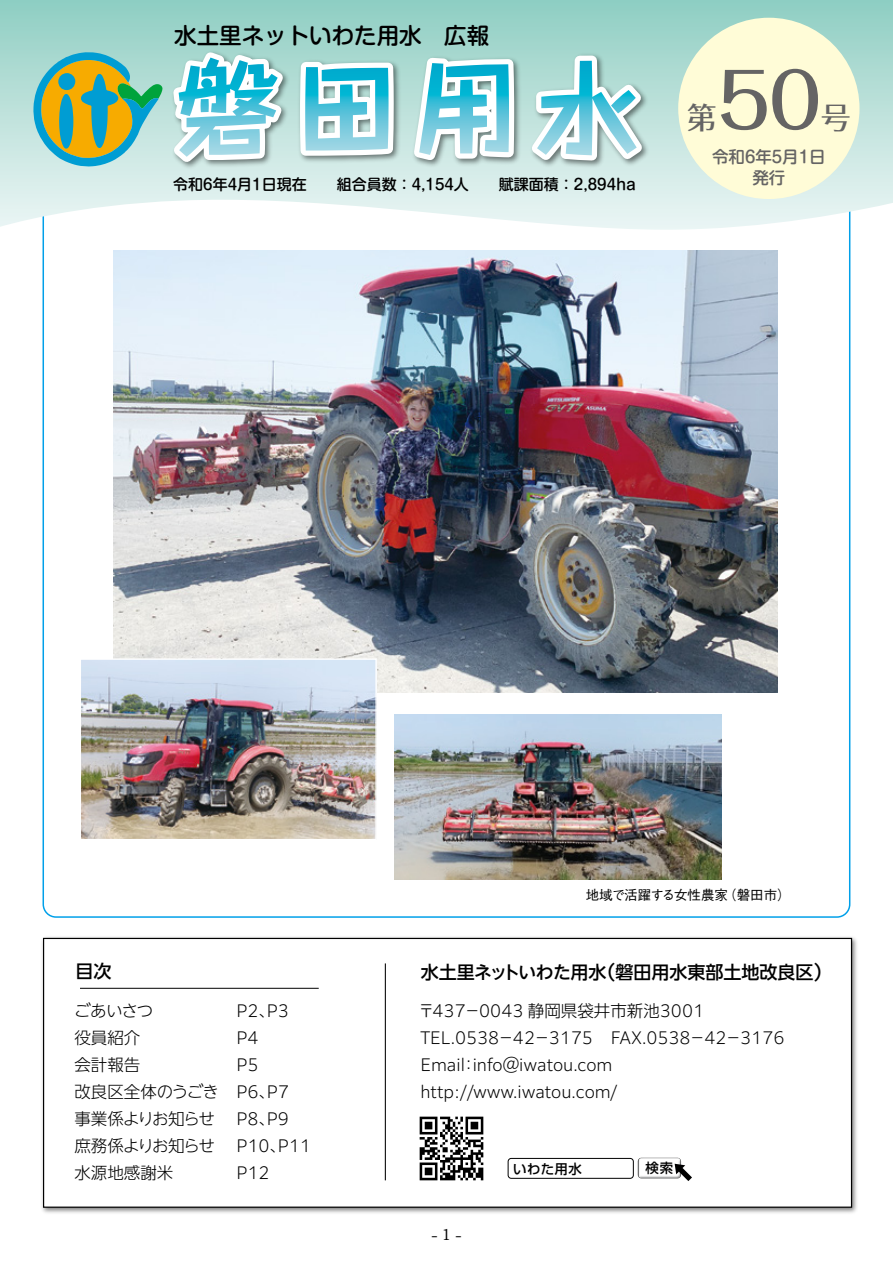
<style>
.page{position:relative;width:893px;height:1263px;background:#fff}
.page>*{position:absolute;margin:0;border:0;box-sizing:border-box;transform-origin:0 0}
.t1{font:500 75px "Folk Pro";color:#656464}
.t2{font:500 30px "Folk Pro";color:#656464}
.t3{font:500 22.5px "Shin M Go Pro";color:#000}
.t4{font:500 18px "PUD Shin Go NT Pr 6 N";color:#000}
.t5{font:300 16.5px/27px "PUD Shin Go NT Pr 6 N";color:#000}
.t6{font:500 16.5px/21px "Shin M Go Pro";color:#656464;text-align:center}
.t7{font:300 16.5px "PUD Shin Go NT Pr 6 N";letter-spacing:-.06em;color:#000}
.t8{font:500 15px "Shin M Go Pro";color:#000}
.t9{font:700 15px "Futo Min A101 Pro";color:#000}
.t10{font:500 13.5px "Gothic BBB Pro";letter-spacing:-.005em;color:#000}
.t11{font:500 13.5px "Shin Go Pro";letter-spacing:.04em;color:#000}
</style>
<div class="page">
<img style="left:114px;top:251px;width:663px;height:442px">
<img style="left:82px;top:660px;width:293px;height:178px">
<div style="left:80px;top:658px;width:297px;height:182px;border:1px solid #fff"></div>
<img style="left:394px;top:714px;width:327px;height:166px">
<svg style="left:0;top:0;width:893px;height:230px;background:#c3e4de"></svg>
<div style="left:678px;top:18px;width:181px;height:181px;background:#fffcd7;border-radius:50%"></div>
<img style="left:165px;top:46px;width:504px;height:131px">
<svg style="left:33px;top:45px;width:366px;height:125px;background:#9acdc2"></svg>
<svg style="left:408px;top:49px;width:243px;height:120px"></svg>
<img style="left:42px;top:937px;width:815px;height:276px">
<div style="left:44px;top:938px;width:807px;height:269px;background:#fff"></div>
<hr style="left:80px;top:988px;width:239px;height:1px;background:#000">
<hr style="left:385px;top:963px;width:1px;height:217px;background:#000">
<img style="left:638px;top:1158px;width:43px;height:20px">
<div style="left:508px;top:1158px;width:126px;height:20px;border:1px solid #000;border-radius:3px"></div>
<svg style="left:675px;top:1164px;width:17px;height:17px"></svg>
<img style="left:419px;top:1116px;width:65px;height:65px">
<h3 class="t3" style="left:174px;top:17px;width:317px">水土里ネットいわた用水　広報</h3>
<p class="t8" style="left:173px;top:173px;width:464px">令和6年4月1日現在　　組合員数：4,154人　　賦課面積：2,894ha</p>
<h1 class="t1" style="left:718px;top:37px;width:104px">50</h1>
<h2 class="t2" style="left:687px;top:92px;width:31px">第</h2>
<h2 class="t2" style="left:821px;top:92px;width:31px">号</h2>
<p class="t6" style="left:712px;top:145px;width:115px">令和6年5月1日発行</p>
<p class="t4" style="left:76px;top:961px;width:37px">目次</p>
<p class="t5" style="left:74px;top:997px;width:81px">ごあいさつ</p>
<p class="t5" style="left:236px;top:997px;width:54px">P2、P3</p>
<p class="t5" style="left:74px;top:1024px;width:67px">役員紹介</p>
<p class="t5" style="left:236px;top:1024px;width:23px">P4</p>
<p class="t5" style="left:74px;top:1051px;width:67px">会計報告</p>
<p class="t5" style="left:74px;top:1051px;width:216px;text-indent:162px">P5<br>改良区全体のうごき P6、P7事業係よりお知らせ</p>
<p class="t5" style="left:236px;top:1105px;width:54px">P8、P9</p>
<p class="t7" style="left:74px;top:1133px;width:142px">庶務係よりお知らせ</p>
<p class="t5" style="left:236px;top:1132px;width:76px">P10、P11</p>
<p class="t5" style="left:74px;top:1159px;width:100px">水源地感謝米</p>
<p class="t5" style="left:236px;top:1159px;width:34px">P12</p>
<p class="t10" style="left:586px;top:884px;width:206px">地域で活躍する女性農家（磐田市）</p>
<p class="t4" style="left:421px;top:963px;width:412px">水土里ネットいわた用水（磐田用水東部土地改良区）</p>
<p class="t5" style="left:418px;top:997px;width:368px">〒437－0043 静岡県袋井市新池3001<br>TEL.0538－42－3175 FAX.0538－42－3176<br>Email：info＠iwatou.com http://www.iwatou.com/</p>
<p class="t9" style="left:431px;top:1223px;width:32px">- 1 -</p>
<p class="t11" style="left:513px;top:1157px;width:70px">いわた用水</p>
<p class="t11" style="left:646px;top:1156px;width:29px">検索</p>
</div>
